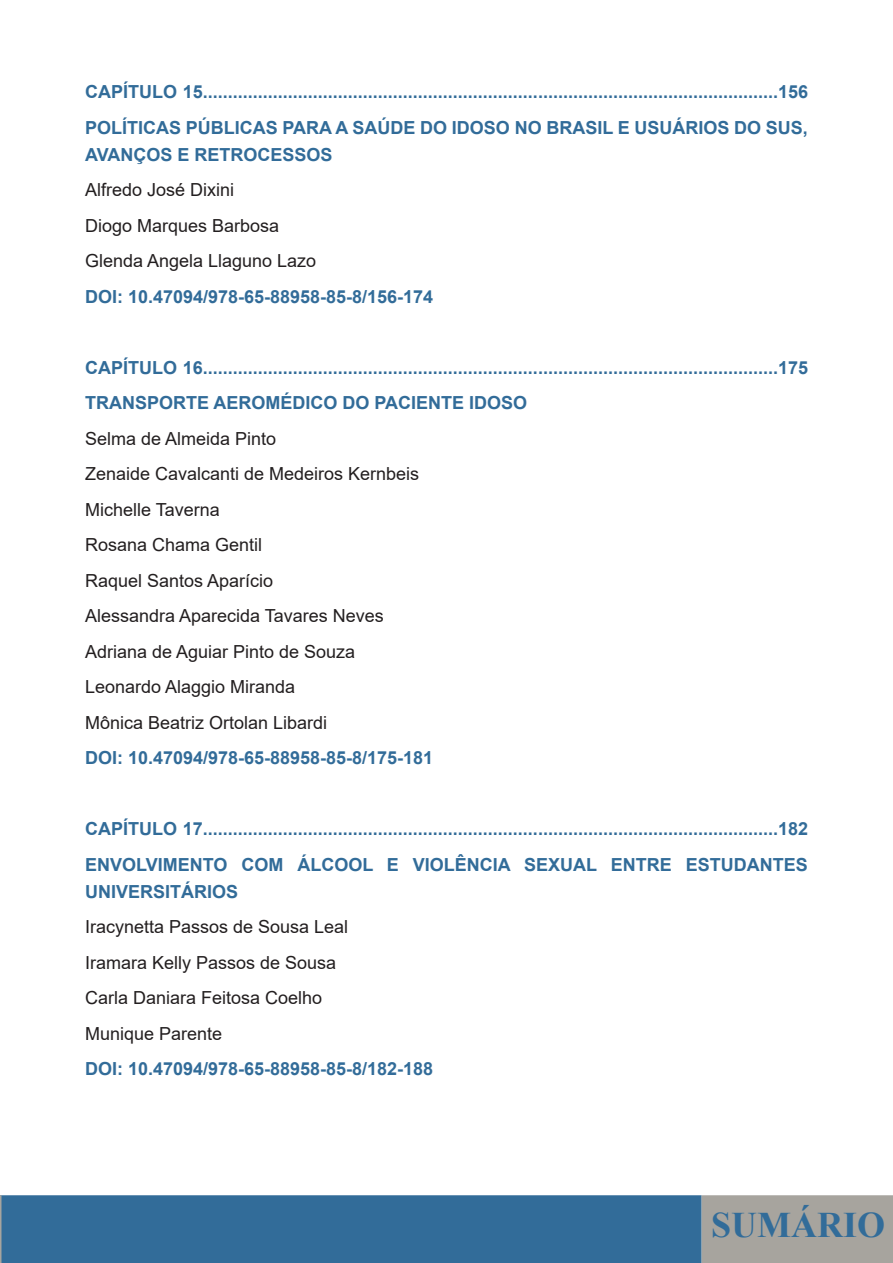
<style>
.page{position:relative;width:893px;height:1263px;background:#fff}
.page>*{position:absolute;margin:0;border:0;box-sizing:border-box;transform-origin:0 0}
.t1{font:700 36px "Times New Roman";color:#326c99}
.t2{font:700 18px/27px "Arial";color:#326c99}
.t3{font:18px "Arial";color:#231f20}
</style>
<div class="page">
<div style="left:0;top:1195px;width:702px;height:68px;background:#326c99;border:2px solid #326c99"></div>
<svg style="left:0;top:1195px;width:2px;height:68px"></svg>
<div style="left:702px;top:1195px;width:191px;height:68px;background:#a7a49e"></div>
<p class="t2" style="left:85px;top:79px;width:725px">CAPÍTULO 15...................................................................................................................156</p>
<p class="t2" style="left:85px;top:114px;width:724px">POLÍTICAS PÚBLICAS PARA A SAÚDE DO IDOSO NO BRASIL E USUÁRIOS DO SUS,<br>AVANÇOS E RETROCESSOS</p>
<p class="t3" style="left:85px;top:177px;width:151px">Alfredo José Dixini</p>
<p class="t3" style="left:85px;top:213px;width:196px">Diogo Marques Barbosa</p>
<p class="t3" style="left:85px;top:248px;width:233px">Glenda Angela Llaguno Lazo</p>
<p class="t2" style="left:85px;top:283px;width:350px">DOI: 10.47094/978-65-88958-85-8/156-174</p>
<p class="t2" style="left:85px;top:354px;width:725px">CAPÍTULO 16...................................................................................................................175</p>
<p class="t2" style="left:85px;top:390px;width:444px">TRANSPORTE AEROMÉDICO DO PACIENTE IDOSO</p>
<p class="t3" style="left:85px;top:426px;width:193px">Selma de Almeida Pinto</p>
<p class="t3" style="left:85px;top:461px;width:336px">Zenaide Cavalcanti de Medeiros Kernbeis</p>
<p class="t3" style="left:85px;top:497px;width:136px">Michelle Taverna</p>
<p class="t3" style="left:85px;top:532px;width:179px">Rosana Chama Gentil</p>
<p class="t3" style="left:85px;top:568px;width:190px">Raquel Santos Aparício</p>
<p class="t3" style="left:85px;top:603px;width:300px">Alessandra Aparecida Tavares Neves</p>
<p class="t3" style="left:85px;top:639px;width:272px">Adriana de Aguiar Pinto de Souza</p>
<p class="t3" style="left:85px;top:674px;width:212px">Leonardo Alaggio Miranda</p>
<p class="t3" style="left:85px;top:710px;width:244px">Mônica Beatriz Ortolan Libardi</p>
<p class="t2" style="left:85px;top:745px;width:350px">DOI: 10.47094/978-65-88958-85-8/175-181</p>
<p class="t2" style="left:85px;top:816px;width:725px">CAPÍTULO 17...................................................................................................................182</p>
<p class="t2" style="left:85px;top:851px;width:724px">ENVOLVIMENTO COM ÁLCOOL E VIOLÊNCIA SEXUAL ENTRE ESTUDANTES<br>UNIVERSITÁRIOS</p>
<p class="t3" style="left:85px;top:915px;width:265px">Iracynetta Passos de Sousa Leal</p>
<p class="t3" style="left:85px;top:950px;width:253px">Iramara Kelly Passos de Sousa</p>
<p class="t3" style="left:85px;top:986px;width:239px">Carla Daniara Feitosa Coelho</p>
<p class="t3" style="left:85px;top:1021px;width:139px">Munique Parente</p>
<p class="t2" style="left:85px;top:1056px;width:350px">DOI: 10.47094/978-65-88958-85-8/182-188</p>
<h1 class="t1" style="left:711px;top:1199px;width:175px">SUMÁRIO</h1>
</div>
